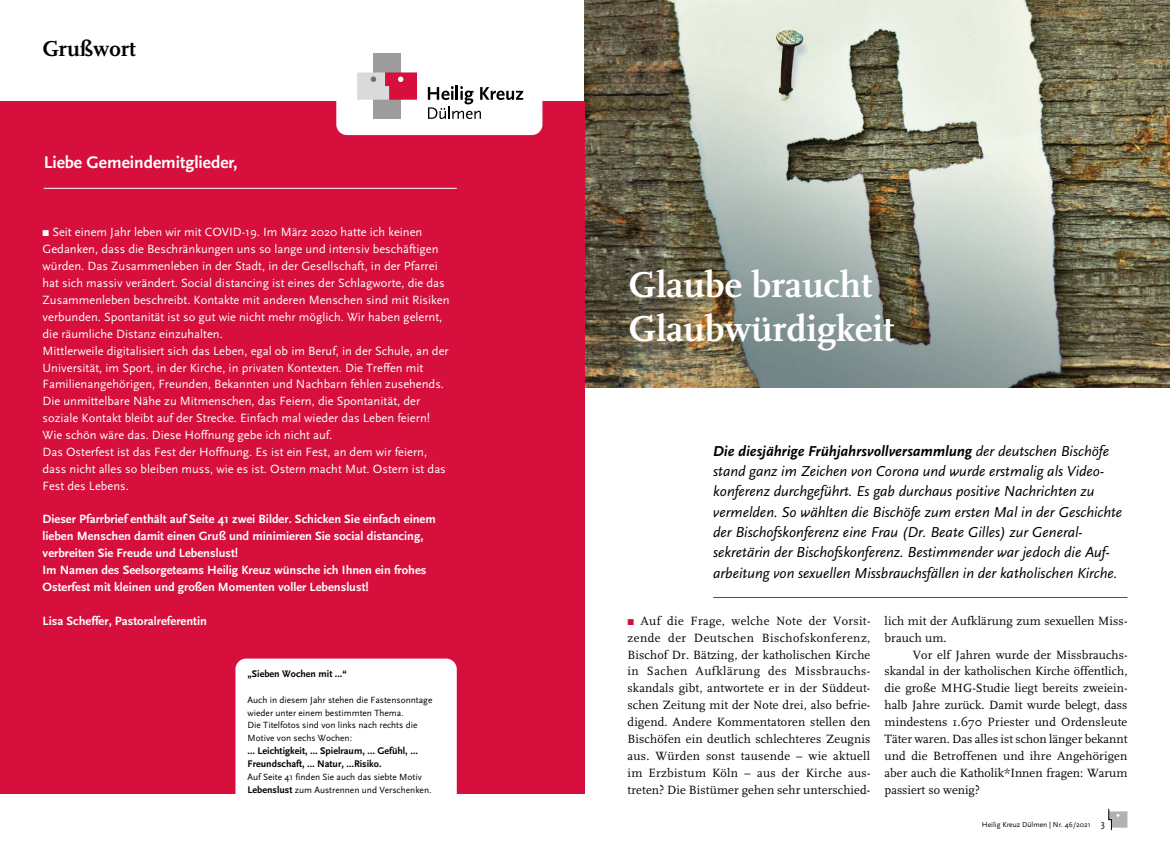
<style>
.page{position:relative;width:1170px;height:851px;background:#fff}
.page>*{position:absolute;margin:0;border:0;box-sizing:border-box;transform-origin:0 0}
.t1{font:700 37.5px/43.8px "Scala LF";color:#fff}
.t2{font:700 22.5px "Scala LF";color:#000}
.t3{font:700 17.5px "Scala Sans";color:#fff}
.t4{font:italic 15px/20.2px "Scala Sans";color:#000}
.t5{font:12.5px/16.9px "Scala Sans";color:#fff}
.t6{font:12.5px/16.9px "FF Scala";letter-spacing:.01em;color:#000;text-align:justify}
.t7{font:700 12.5px/16.9px "Scala Sans";color:#fff}
.t8{font:700 10px/13px "Scala Sans";color:#000}
.t9{font:9.38px/12.8px "Scala Sans";color:#000}
.t10{font:7.5px "Scala Sans";color:#000}
.s1{font-weight:700}
.s2{font-weight:700;font-size:10px}
.s3{font-size:10px}
</style>
<div class="page">
<svg style="left:1108px;top:808px;width:19px;height:22px"></svg>
<img style="left:585px;top:0;width:584px;height:388px">
<div style="left:0;top:101px;width:585px;height:692px;background:#d60f3c"></div>
<hr style="left:44px;top:188px;width:412px;height:1px;background:#fff">
<div style="left:336px;top:39px;width:206px;height:96px;background:#fff;border-radius:11px"></div>
<svg style="left:428px;top:86px;width:95px;height:33px"></svg>
<div style="left:373px;top:53px;width:27px;height:19px;background:#9d9d9c"></div>
<div style="left:373px;top:100px;width:27px;height:19px;background:#9d9d9c"></div>
<svg style="left:357px;top:72px;width:60px;height:28px;background:#d6798e"></svg>
<div style="left:235px;top:658px;width:221px;height:136px;background:#fff"></div>
<hr style="left:713px;top:597px;width:414px;height:1px;background:#d60f3c">
<h2 class="t2" style="left:43px;top:36px;width:95px">Grußwort</h2>
<h3 class="t3" style="left:44px;top:153px;width:195px">Liebe Gemeindemitglieder,</h3>
<p class="t5" style="left:43px;top:224px;width:408px;text-indent:10px">Seit einem Jahr leben wir mit COVID-19. Im März 2020 hatte ich keinen Gedanken, dass die Beschränkungen uns so lange und intensiv beschäftigen würden. Das Zusammenleben in der Stadt, in der Gesellschaft, in der Pfarrei hat sich massiv verändert. Social distancing ist eines der Schlagworte, die das Zusammenleben beschreibt. Kontakte mit anderen Menschen sind mit Risiken verbunden. Spontanität ist so gut wie nicht mehr möglich. Wir haben gelernt, die räumliche Distanz einzuhalten.<br>Mittlerweile digitalisiert sich das Leben, egal ob im Beruf, in der Schule, an der Universität, im Sport, in der Kirche, in privaten Kontexten. Die Treffen mit Familienangehörigen, Freunden, Bekannten und Nachbarn fehlen zusehends.<br>Die unmittelbare Nähe zu Mitmenschen, das Feiern, die Spontanität, der soziale Kontakt bleibt auf der Strecke. Einfach mal wieder das Leben feiern!<br>Wie schön wäre das. Diese Hoffnung gebe ich nicht auf.<br>Das Osterfest ist das Fest der Hoffnung. Es ist ein Fest, an dem wir feiern, dass nicht alles so bleiben muss, wie es ist. Ostern macht Mut. Ostern ist das Fest des Lebens.</p>
<p class="t7" style="left:43px;top:511px;width:395px">Dieser Pfarrbrief enthält auf Seite 41 zwei Bilder. Schicken Sie einfach einem lieben Menschen damit einen Gruß und minimieren Sie social distancing, verbreiten Sie Freude und Lebenslust!<br>Im Namen des Seelsorgeteams Heilig Kreuz wünsche ich Ihnen ein frohes Osterfest mit kleinen und großen Momenten voller Lebenslust!</p>
<p class="t7" style="left:43px;top:612px;width:166px">Lisa Scheffer, Pastoralreferentin</p>
<p class="t6" style="left:884px;top:612px;width:244px">lich mit der Aufklärung zum sexuellen Miss‑ brauch um.</p>
<p class="t6" style="left:884px;top:646px;width:244px;text-indent:28px">Vor elf Jahren wurde der Missbrauchs‑ skandal in der katholischen Kirche öffentlich, die große MHG-Studie liegt bereits zweiein‑ halb Jahre zurück. Damit wurde belegt, dass mindestens 1.670 Priester und Ordensleute Täter waren. Das alles ist schon länger bekannt und die Betroffenen und ihre Angehörigen aber auch die Katholik*Innen fragen: Warum passiert so wenig?</p>
<h1 class="t1" style="left:628px;top:263px;width:267px">Glaube braucht<br>Glaubwürdigkeit</h1>
<p class="t4" style="left:713px;top:441px;width:410px"><span class="s1">Die diesjährige Frühjahrsvollversammlung</span> der deutschen Bischöfe stand ganz im Zeichen von Corona und wurde erstmalig als Video‑ konferenz durchgeführt. Es gab durchaus positive Nachrichten zu vermelden. So wählten die Bischöfe zum ersten Mal in der Geschichte der Bischofskonferenz eine Frau (Dr. Beate Gilles) zur General&shy;sekretärin der Bischofskonferenz. Bestimmender war jedoch die Auf&shy;arbeitung von sexuellen Missbrauchsfällen in der katholischen Kirche.</p>
<p class="t6" style="left:627px;top:612px;width:244px;text-indent:13px">Auf die Frage, welche Note der Vorsit‑ zende der Deutschen Bischofskonferenz, Bischof Dr. Bätzing, der katholischen Kirche in Sachen Aufklärung des Missbrauchs‑ skandals gibt, antwortete er in der Süddeut‑ schen Zeitung mit der Note drei, also befrie‑ digend. Andere Kommentatoren stellen den Bischöfen ein deutlich schlechteres Zeugnis aus. Würden sonst tausende – wie aktuell im Erzbistum Köln – aus der Kirche aus&shy;treten? Die Bistümer gehen sehr unterschied‑</p>
<p class="t8" style="left:247px;top:667px;width:101px">„Sieben Wochen mit …“</p>
<p class="t9" style="left:247px;top:693px;width:186px">Auch in diesem Jahr stehen die Fastensonntage wieder unter einem bestimmten Thema.<br>Die Titelfotos sind von links nach rechts die Motive von sechs Wochen:</p>
<p class="t8" style="left:247px;top:744px;width:172px">… Leichtigkeit, … Spielraum, … Gefühl, …<br>Freundschaft, … Natur, …Risiko.</p>
<p class="t9" style="left:247px;top:770px;width:185px">Auf Seite 41 finden Sie auch das siebte Motiv<br><span class="s2">Lebenslust</span> zum Austrennen und Verschenken.</p>
<p class="t10" style="left:981px;top:820px;width:124px">Heilig Kreuz Dülmen | Nr. 46/2021 <span class="s3">3</span></p>
</div>
